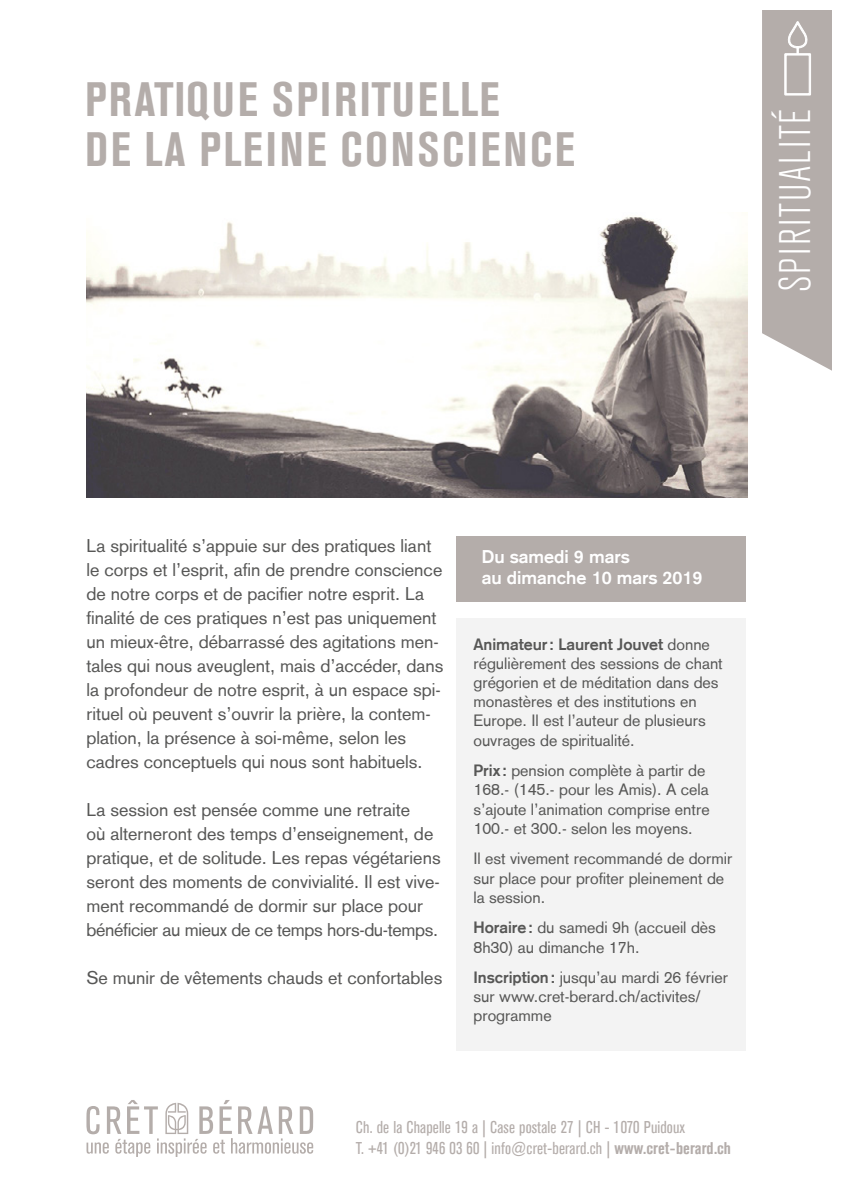
<style>
.page{position:relative;width:842px;height:1191px;background:#fff}
.page>*{position:absolute;margin:0;border:0;box-sizing:border-box;transform-origin:0 0}
.t1{font:700 48px/50px "Akzidenz Grot Con BQ";letter-spacing:.055em;color:#b4adaa}
.t2{font:300 44px "Akzidenz Grot Con BQ";letter-spacing:.04em;color:#fff}
.t3{font:18px/24px "Akzidenz Grotesk";color:#575756}
.t4{font:700 18px/21.6px "Akzidenz Grotesk";color:#fff}
.t5{font:17px/20.4px "Akzidenz Grot Con BQ";letter-spacing:.005em;color:#b4adaa}
.t6{font:16px/19.2px "Akzidenz Grotesk";color:#575756}
.s1{font-weight:700}
</style>
<div class="page">
<div style="left:456px;top:618px;width:290px;height:432px;background:#f3f3f3"></div>
<img style="left:86px;top:217px;width:661px;height:280px">
<div style="left:456px;top:536px;width:290px;height:65px;background:#b4adaa"></div>
<svg style="left:86px;top:1100px;width:227px;height:57px"></svg>
<svg style="left:762px;top:11px;width:69px;height:359px;background:#b9b3b0"></svg>
<h1 class="t1" style="left:85px;top:75px;width:491px">PRATIQUE SPIRITUELLE<br>DE LA PLEINE CONSCIENCE</h1>
<h2 class="t2" style="left:771px;top:292px;width:184px;rotate:-90deg">SPIRITUALITÉ</h2>
<p class="t3" style="left:86px;top:535px;width:358px">La spiritualité s’appuie sur des pratiques liant le corps et l’esprit, afin de prendre conscience de notre corps et de pacifier notre esprit. La finalité de ces pratiques n’est pas uniquement un mieux-être, débarrassé des agitations men&shy;tales qui nous aveuglent, mais d’accéder, dans la profondeur de notre esprit, à un espace spi&shy;rituel où peuvent s’ouvrir la prière, la contem&shy;plation, la présence à soi-même, selon les cadres conceptuels qui nous sont habituels.</p>
<p class="t3" style="left:86px;top:799px;width:356px">La session est pensée comme une retraite<br>où alterneront des temps d’enseignement, de pratique, et de solitude. Les repas végétariens seront des moments de convivialité. Il est vive&shy;ment recommandé de dormir sur place pour bénéficier au mieux de ce temps hors-du-temps.</p>
<p class="t3" style="left:86px;top:967px;width:357px">Se munir de vêtements chauds et confortables</p>
<p class="t4" style="left:482px;top:547px;width:222px">Du samedi 9 mars<br>au dimanche 10 mars 2019</p>
<p class="t6" style="left:473px;top:635px;width:251px"><span class="s1">Animateur: Laurent Jouvet</span> donne régulièrement des sessions de chant grégorien et de méditation dans des monastères et des institutions en Europe. Il est l’auteur de plusieurs ouvrages de spiritualité.</p>
<p class="t6" style="left:473px;top:762px;width:238px"><span class="s1">Prix :</span> pension complète à partir de 168.- (145.- pour les Amis). A cela s’ajoute l’animation comprise entre 100.- et 300.- selon les moyens.</p>
<p class="t6" style="left:473px;top:850px;width:261px">Il est vivement recommandé de dormir sur place pour profiter pleinement de la session.</p>
<p class="t6" style="left:473px;top:919px;width:244px"><span class="s1">Horaire:</span> du samedi 9h (accueil dès<br>8h30) au dimanche 17h.</p>
<p class="t6" style="left:473px;top:969px;width:256px"><span class="s1">Inscription:</span> jusqu’au mardi 26 février sur www.cret-berard.ch/activites/ programme</p>
<p class="t5" style="left:356px;top:1117px;width:377px">Ch. de la Chapelle 19 a | Case postale 27 | CH - 1070 Puidoux<br>T. +41 (0)21 946 03 60 | info@cret-berard.ch | <span class="s1">www.cret-berard.ch</span></p>
</div>
